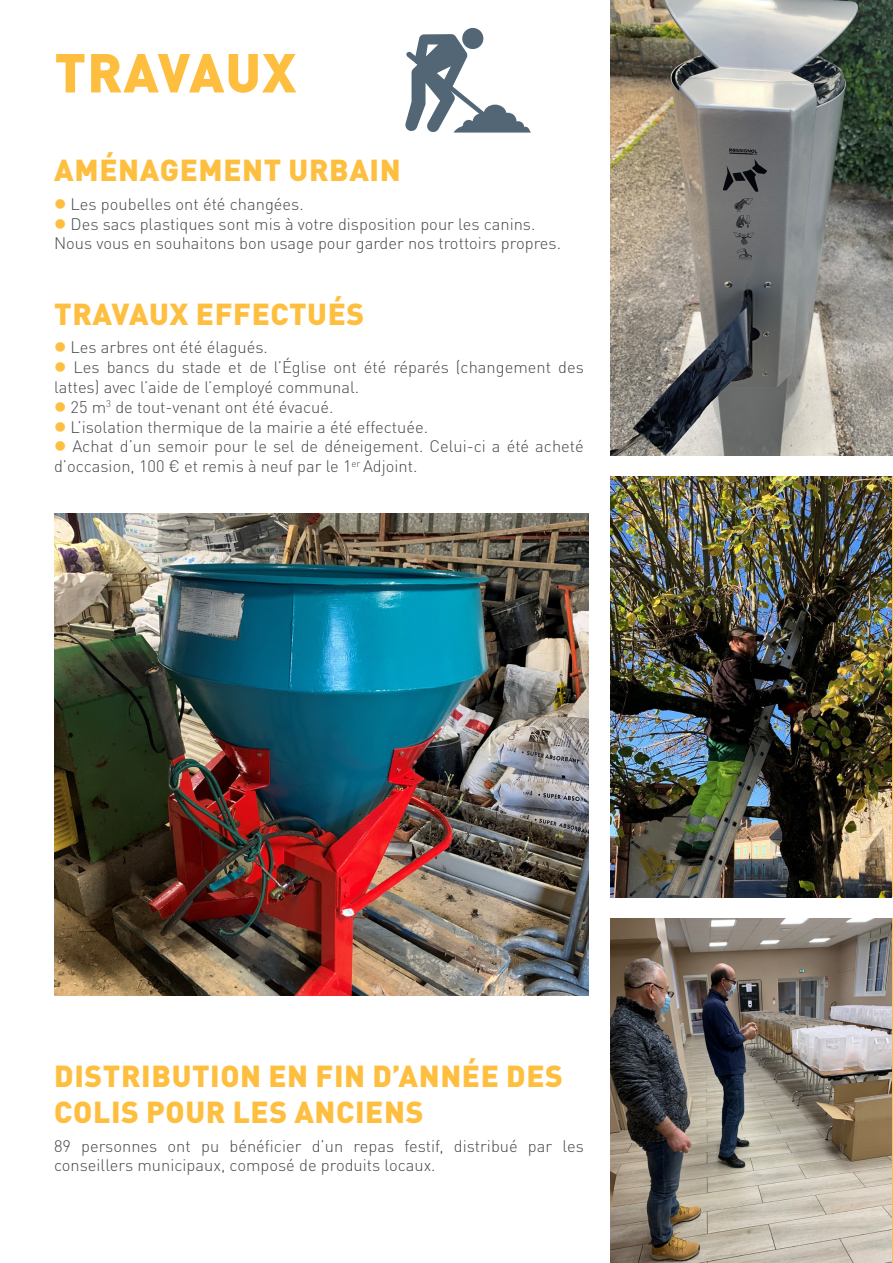
<style>
.page{position:relative;width:893px;height:1263px;background:#fff}
.page>*{position:absolute;margin:0;border:0;box-sizing:border-box;transform-origin:0 0}
.t1{font:900 54px "DIN Pro";letter-spacing:.02em;color:#febf40}
.t2{font:900 30px/36px "DIN Pro";letter-spacing:.02em;color:#febf40}
.t3{font:300 16.5px/19.8px "DIN Pro";color:#46484a}
.s1{color:#febf40}
</style>
<div class="page">
<img style="left:610px;top:0;width:283px;height:455px">
<img style="left:610px;top:476px;width:282px;height:421px">
<img style="left:54px;top:514px;width:534px;height:481px">
<img style="left:610px;top:918px;width:282px;height:345px">
<div style="left:462px;top:28px;width:21px;height:21px;background:#536676;border-radius:50%"></div>
<svg style="left:405px;top:34px;width:126px;height:99px"></svg>
<p class="t1" style="left:55px;top:27px;width:243px">TRAVAUX</p>
<p class="t2" style="left:54px;top:149px;width:348px">AMÉNAGEMENT URBAIN</p>
<p class="t3" style="left:54px;top:192px;width:251px"><span class="s1">●</span> Les poubelles ont été changées.</p>
<p class="t3" style="left:54px;top:212px;width:483px"><span class="s1">●</span> Des sacs plastiques sont mis à votre disposition pour les canins.</p>
<p class="t3" style="left:54px;top:232px;width:509px">Nous vous en souhaitons bon usage pour garder nos trottoirs propres.</p>
<p class="t2" style="left:54px;top:292px;width:311px">TRAVAUX EFFECTUÉS</p>
<p class="t3" style="left:54px;top:336px;width:215px"><span class="s1">●</span> Les arbres ont été élagués.</p>
<p class="t3" style="left:54px;top:356px;width:531px"><span class="s1">●</span> Les bancs du stade et de l’Église ont été réparés (changement des lattes) avec l’aide de l’employé communal.</p>
<p class="t3" style="left:54px;top:395px;width:281px"><span class="s1">●</span> 25 m<sup>3</sup> de tout-venant ont été évacué.</p>
<p class="t3" style="left:54px;top:415px;width:376px"><span class="s1">●</span> L’isolation thermique de la mairie a été effectuée.</p>
<p class="t3" style="left:54px;top:435px;width:531px"><span class="s1">●</span> Achat d’un semoir pour le sel de déneigement. Celui-ci a été acheté d’occasion, 100 € et remis à neuf par le 1<sup>er</sup> Adjoint.</p>
<p class="t2" style="left:54px;top:1054px;width:510px">DISTRIBUTION EN FIN D’ANNÉE DES<br>COLIS POUR LES ANCIENS</p>
<p class="t3" style="left:54px;top:1134px;width:531px">89 personnes ont pu bénéficier d’un repas festif, distribué par les conseillers municipaux, composé de produits locaux.</p>
</div>
